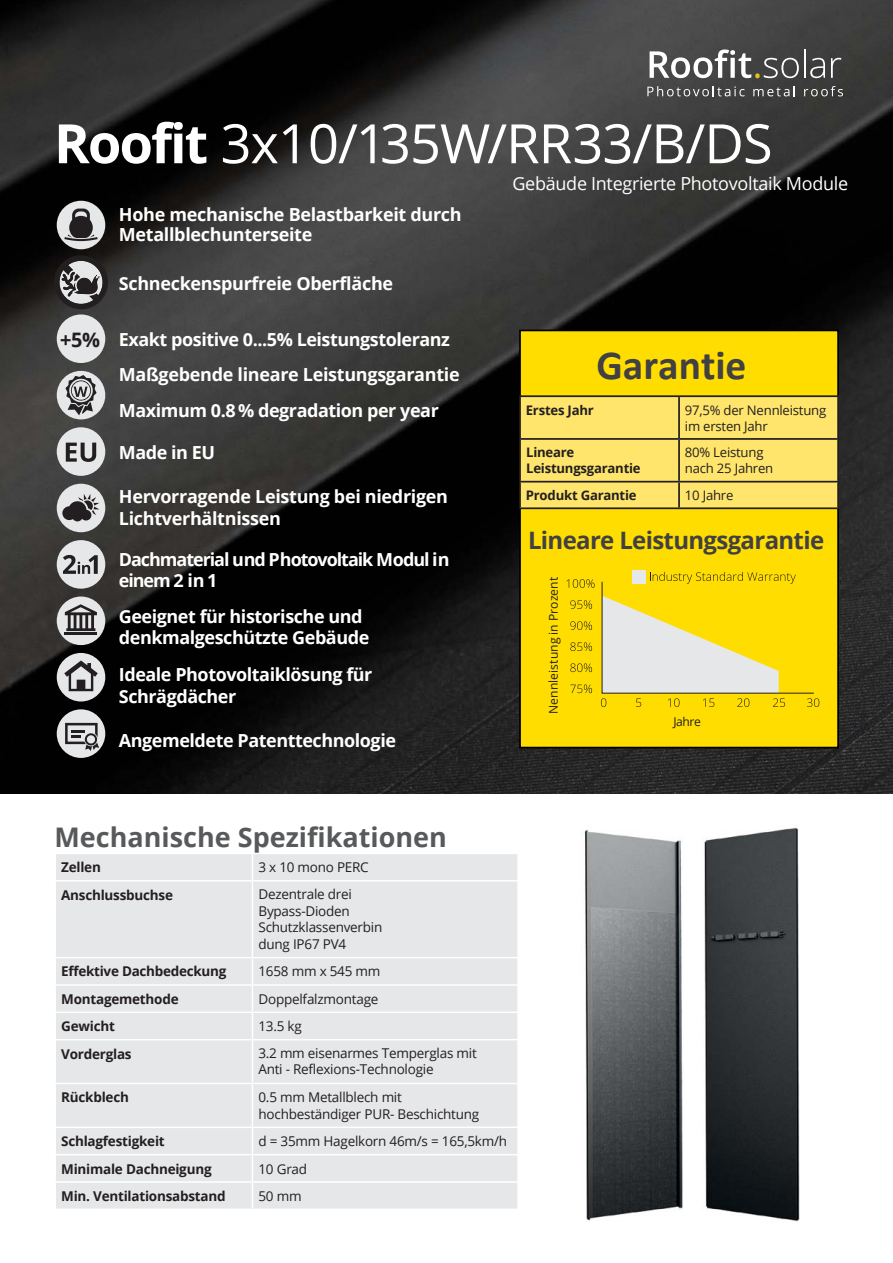
<style>
.page{position:relative;width:893px;height:1263px;background:#fff}
.page>*{position:absolute;margin:0;border:0;box-sizing:border-box;transform-origin:0 0}
.t1{font:54.3px "Open Sans";letter-spacing:-.02em;color:#fff}
.t2{font:700 41.55px "Calibri";color:#414042}
.t3{font:700 27px "Open Sans";color:#58595b}
.t4{font:700 24px "Open Sans";letter-spacing:-.03em;color:#414042}
.t5{font:700 19.95px "Open Sans";color:#231f20}
.t6{font:700 18px/21.6px "Open Sans";letter-spacing:-.025em;color:#fff}
.t7{font:700 18px/21px "Open Sans";letter-spacing:-.06em;color:#fff}
.t8{font:18px "Open Sans";letter-spacing:-.015em;color:#fff}
.Paragraph_Style_1{font:13.5px/16.5px "Open Sans";letter-spacing:-.015em;color:#231f20}
.Paragraph_Style_1-2{font:700 13.5px "Open Sans";letter-spacing:-.015em;color:#231f20}
.t9{font:13.2px/16px "Open Sans";letter-spacing:-.015em;color:#231f20}
.t10{font:700 13.2px/15.8px "Open Sans";letter-spacing:-.015em;color:#231f20}
.t11{font:12.15px "Open Sans";letter-spacing:.005em;color:#231f20}
.s1{font-weight:700}
</style>
<div class="page">
<img style="left:584px;top:827px;width:216px;height:395px">
<img style="left:0;top:0;width:893px;height:793px">
<div style="left:56px;top:854px;width:461px;height:354px;background:#e6e7e8"></div>
<svg style="left:252px;top:854px;width:1px;height:26px"></svg>
<hr style="left:54px;top:880px;width:198px;height:1px;background:#fff">
<hr style="left:252px;top:880px;width:267px;height:1px;background:#fff">
<hr style="left:252px;top:881px;width:1px;height:76px;background:#fff">
<hr style="left:54px;top:957px;width:198px;height:1px;background:#fff">
<hr style="left:252px;top:957px;width:267px;height:1px;background:#fff">
<hr style="left:54px;top:984px;width:198px;height:2px;background:#fff">
<hr style="left:252px;top:984px;width:267px;height:2px;background:#fff">
<hr style="left:54px;top:1011px;width:198px;height:2px;background:#fff">
<hr style="left:252px;top:1011px;width:267px;height:2px;background:#fff">
<svg style="left:252px;top:958px;width:1px;height:81px"></svg>
<hr style="left:54px;top:1039px;width:198px;height:1px;background:#fff">
<hr style="left:252px;top:1039px;width:267px;height:1px;background:#fff">
<hr style="left:252px;top:1040px;width:1px;height:43px;background:#fff">
<hr style="left:54px;top:1083px;width:198px;height:1px;background:#fff">
<hr style="left:252px;top:1083px;width:267px;height:1px;background:#fff">
<hr style="left:252px;top:1084px;width:1px;height:42px;background:#fff">
<hr style="left:54px;top:1126px;width:198px;height:2px;background:#fff">
<hr style="left:252px;top:1126px;width:267px;height:2px;background:#fff">
<hr style="left:54px;top:1154px;width:198px;height:1px;background:#fff">
<hr style="left:252px;top:1154px;width:267px;height:1px;background:#fff">
<hr style="left:54px;top:1181px;width:198px;height:2px;background:#fff">
<hr style="left:252px;top:1181px;width:267px;height:2px;background:#fff">
<svg style="left:252px;top:1128px;width:1px;height:80px"></svg>
<svg style="left:650px;top:50px;width:149px;height:28px"></svg>
<hr style="left:804px;top:50px;width:2px;height:28px;background:#fff">
<svg style="left:810px;top:58px;width:15px;height:20px"></svg>
<svg style="left:831px;top:58px;width:10px;height:20px"></svg>
<svg style="left:647px;top:86px;width:98px;height:10px"></svg>
<svg style="left:753px;top:86px;width:42px;height:10px"></svg>
<svg style="left:804px;top:86px;width:39px;height:10px"></svg>
<div style="left:57px;top:484px;width:48px;height:48px;background:#e6e7e8;border-radius:50%"></div>
<svg style="left:62px;top:494px;width:37px;height:27px"></svg>
<div style="left:57px;top:427px;width:48px;height:49px;background:#e6e7e8;border-radius:50%"></div>
<svg style="left:66px;top:443px;width:30px;height:19px"></svg>
<div style="left:57px;top:596px;width:48px;height:49px;background:#e6e7e8;border-radius:50%"></div>
<hr style="left:65px;top:632px;width:32px;height:3px;background:#231f20">
<svg style="left:65px;top:604px;width:32px;height:27px"></svg>
<div style="left:57px;top:314px;width:48px;height:49px;background:#e6e7e8;border-radius:50%"></div>
<svg style="left:61px;top:335px;width:10px;height:10px"></svg>
<div style="left:57px;top:371px;width:48px;height:48px;background:#e6e7e8;border-radius:50%"></div>
<svg style="left:65px;top:375px;width:32px;height:40px"></svg>
<div style="left:57px;top:201px;width:48px;height:48px;background:#e6e7e8;border-radius:50%"></div>
<svg style="left:64px;top:209px;width:34px;height:32px"></svg>
<svg style="left:54px;top:255px;width:54px;height:54px;background:#5e5c5d"></svg>
<div style="left:57px;top:653px;width:48px;height:48px;background:#e6e7e8;border-radius:50%"></div>
<svg style="left:64px;top:660px;width:34px;height:31px"></svg>
<div style="left:57px;top:540px;width:48px;height:49px;background:#e6e7e8;border-radius:50%"></div>
<svg style="left:63px;top:555px;width:35px;height:19px"></svg>
<div style="left:57px;top:709px;width:48px;height:49px;background:#e6e7e8;border-radius:50%"></div>
<svg style="left:65px;top:723px;width:34px;height:28px"></svg>
<div style="left:519px;top:330px;width:320px;height:418px;background:#fd0;border:2px solid #000"></div>
<div style="left:521px;top:397px;width:316px;height:110px;background:#ffe56b"></div>
<hr style="left:519px;top:395px;width:160px;height:2px;background:#231f20">
<hr style="left:519px;top:397px;width:2px;height:41px;background:#231f20">
<hr style="left:679px;top:395px;width:160px;height:2px;background:#231f20">
<hr style="left:678px;top:397px;width:2px;height:41px;background:#231f20">
<hr style="left:837px;top:397px;width:2px;height:41px;background:#231f20">
<hr style="left:519px;top:438px;width:160px;height:2px;background:#231f20">
<hr style="left:519px;top:440px;width:2px;height:41px;background:#231f20">
<hr style="left:679px;top:438px;width:160px;height:2px;background:#231f20">
<hr style="left:678px;top:440px;width:2px;height:41px;background:#231f20">
<hr style="left:837px;top:440px;width:2px;height:41px;background:#231f20">
<hr style="left:519px;top:481px;width:160px;height:1px;background:#231f20">
<hr style="left:519px;top:482px;width:2px;height:25px;background:#231f20">
<hr style="left:679px;top:481px;width:160px;height:1px;background:#231f20">
<hr style="left:678px;top:482px;width:2px;height:25px;background:#231f20">
<hr style="left:837px;top:482px;width:2px;height:25px;background:#231f20">
<hr style="left:519px;top:507px;width:160px;height:2px;background:#231f20">
<hr style="left:679px;top:507px;width:160px;height:2px;background:#231f20">
<svg style="left:570px;top:684px;width:22px;height:9px"></svg>
<svg style="left:570px;top:663px;width:22px;height:9px"></svg>
<svg style="left:570px;top:642px;width:22px;height:9px"></svg>
<svg style="left:570px;top:621px;width:22px;height:9px"></svg>
<svg style="left:570px;top:600px;width:22px;height:9px"></svg>
<svg style="left:566px;top:579px;width:29px;height:9px"></svg>
<div style="left:632px;top:570px;width:13px;height:13px;background:#e6e7e8"></div>
<svg style="left:601px;top:572px;width:218px;height:135px"></svg>
<p class="t1" style="left:54px;top:106px;width:720px"><span class="s1">Roofit</span> 3x10/135W/RR33/B/DS</p>
<p class="t5" style="left:71px;top:326px;width:31px">5%</p>
<p class="t6" style="left:119px;top:203px;width:344px;line-height:20.7px">Hohe mechanische Belastbarkeit durch<br>Metallblechunterseite</p>
<p class="t6" style="left:119px;top:272px;width:276px">Schneckenspurfreie Oberfläche</p>
<p class="t6" style="left:119px;top:321px;width:342px;line-height:35.2px">Exakt positive 0...5% Leistungstoleranz<br>Maßgebende lineare Leistungsgarantie<br>Maximum 0.8 % degradation per year</p>
<p class="t6" style="left:119px;top:441px;width:98px">Made in EU</p>
<p class="t6" style="left:119px;top:485px;width:331px">Hervorragende Leistung bei niedrigen<br>Lichtverhältnissen</p>
<p class="t7" style="left:119px;top:548px;width:332px">Dachmaterial und Photovoltaik Modul in einem 2 in 1</p>
<p class="t6" style="left:119px;top:605px;width:252px">Geeignet für historische und denkmalgeschützte Gebäude</p>
<p class="t6" style="left:119px;top:663px;width:255px">Ideale Photovoltaiklösung für<br>Schrägdächer</p>
<p class="t6" style="left:119px;top:729px;width:279px">Angemeldete Patenttechnologie</p>
<p class="t8" style="left:512px;top:171px;width:337px">Gebäude Integrierte Photovoltaik Module</p>
<p class="t2" style="left:596px;top:336px;width:151px">Garantie</p>
<p class="t10" style="left:526px;top:402px;width:69px">Erstes Jahr</p>
<p class="t9" style="left:685px;top:401px;width:143px">97,5% der Nennleistung im ersten Jahr</p>
<p class="t10" style="left:526px;top:444px;width:116px">Lineare<br>Leistungsgarantie</p>
<p class="t9" style="left:685px;top:444px;width:90px">80% Leistung nach 25 Jahren</p>
<p class="t10" style="left:526px;top:487px;width:112px">Produkt Garantie</p>
<p class="t9" style="left:685px;top:487px;width:50px">10 Jahre</p>
<p class="t4" style="left:528px;top:523px;width:298px">Lineare Leistungsgarantie</p>
<p class="t11" style="left:545px;top:714px;width:138px;rotate:-90deg">Nennleistung in Prozent</p>
<p class="t11" style="left:673px;top:713px;width:29px">Jahre</p>
<p class="t3" style="left:54px;top:818px;width:394px">Mechanische Spezifikationen</p>
<p class="Paragraph_Style_1-2" style="left:61px;top:858px;width:41px">Zellen</p>
<p class="Paragraph_Style_1" style="left:258px;top:859px;width:112px">3 x 10 mono PERC</p>
<p class="Paragraph_Style_1-2" style="left:61px;top:885px;width:113px">Anschlussbuchse</p>
<p class="Paragraph_Style_1" style="left:258px;top:886px;width:125px">Dezentrale drei<br>Bypass-Dioden<br>Schutzklassenverbin dung IP67 PV4</p>
<p class="Paragraph_Style_1-2" style="left:61px;top:962px;width:167px">Effektive Dachbedeckung</p>
<p class="Paragraph_Style_1" style="left:258px;top:963px;width:123px">1658 mm x 545 mm</p>
<p class="Paragraph_Style_1-2" style="left:61px;top:989px;width:119px">Montagemethode</p>
<p class="Paragraph_Style_1" style="left:258px;top:990px;width:121px">Doppelfalzmontage</p>
<p class="Paragraph_Style_1-2" style="left:61px;top:1017px;width:55px">Gewicht</p>
<p class="Paragraph_Style_1" style="left:258px;top:1018px;width:45px">13.5 kg</p>
<p class="Paragraph_Style_1-2" style="left:61px;top:1044px;width:72px">Vorderglas</p>
<p class="Paragraph_Style_1" style="left:258px;top:1044px;width:220px">3.2 mm eisenarmes Temperglas mit<br>Anti - Reflexions-Technologie</p>
<p class="Paragraph_Style_1-2" style="left:61px;top:1088px;width:69px">Rückblech</p>
<p class="Paragraph_Style_1" style="left:258px;top:1089px;width:222px">0.5 mm Metallblech mit hochbeständiger PUR- Beschichtung</p>
<p class="Paragraph_Style_1-2" style="left:61px;top:1132px;width:105px">Schlagfestigkeit</p>
<p class="Paragraph_Style_1" style="left:258px;top:1133px;width:250px">d = 35mm Hagelkorn 46m/s = 165,5km/h</p>
<p class="Paragraph_Style_1-2" style="left:61px;top:1159px;width:152px">Minimale Dachneigung</p>
<p class="Paragraph_Style_1" style="left:258px;top:1160px;width:50px">10 Grad</p>
<p class="Paragraph_Style_1-2" style="left:61px;top:1186px;width:166px">Min. Ventilationsabstand</p>
<p class="Paragraph_Style_1" style="left:258px;top:1187px;width:45px">50 mm</p>
</div>
